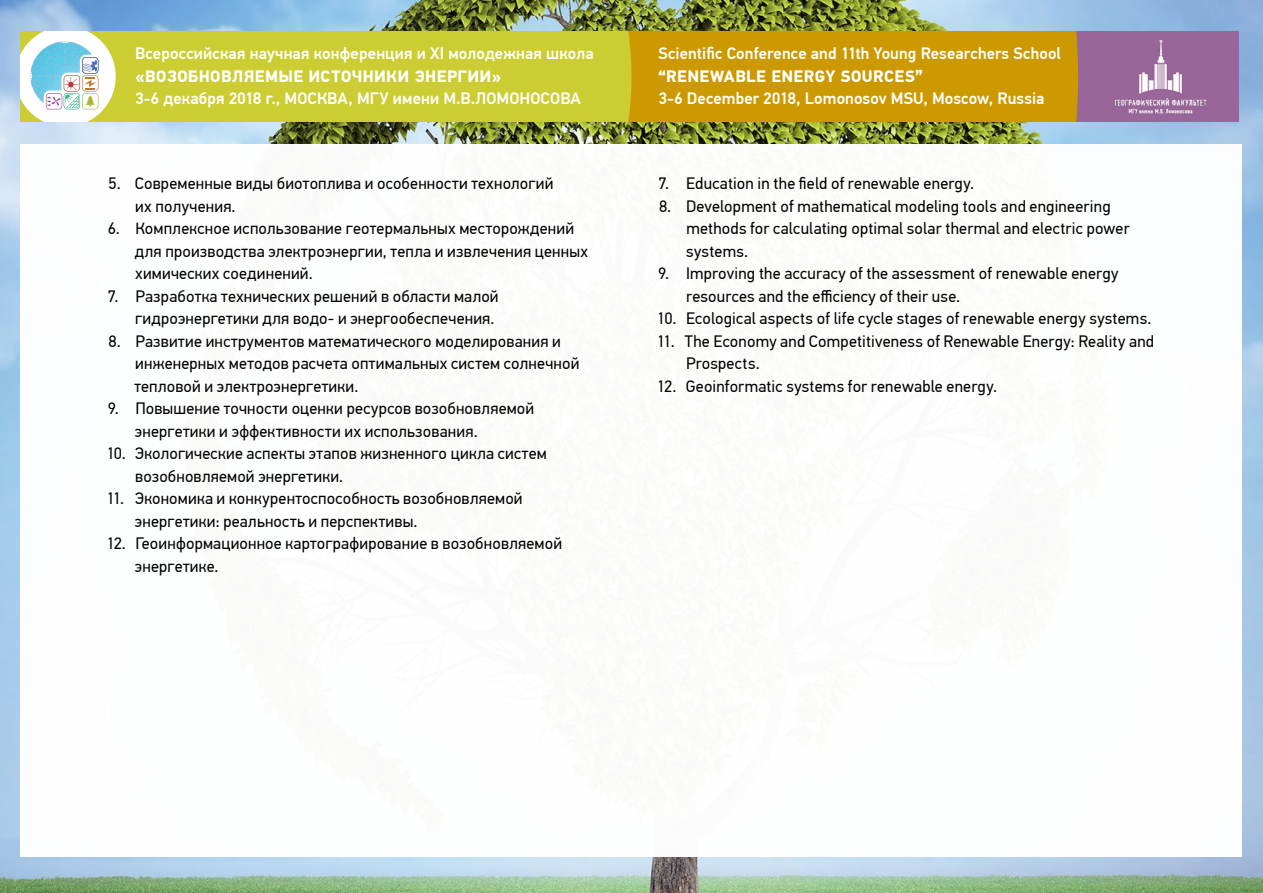
<style>
.page{position:relative;width:1263px;height:893px;background:#fff}
.page>*{position:absolute;margin:0;border:0;box-sizing:border-box;transform-origin:0 0}
.t1{font:16.5px/22.5px "PF Din Text Pro";letter-spacing:.01em;color:#000}
.t2{font:500 16.5px "PF Din Text Pro";letter-spacing:.005em;color:#fff}
.t3{font:700 16.5px "PF Din Text Pro";letter-spacing:.025em;color:#fff}
</style>
<div class="page">
<img style="left:0;top:0;width:1263px;height:893px">
<div style="left:21px;top:32px;width:1218px;height:90px;background:#986699"></div>
<div style="left:631px;top:32px;width:447px;height:90px;background:#c90"></div>
<div style="left:116px;top:32px;width:515px;height:90px;background:#cccd33"></div>
<svg style="left:21px;top:32px;width:95px;height:90px"></svg>
<div style="left:21px;top:144px;width:1221px;height:713px;background:#fff"></div>
<img style="left:1114px;top:40px;width:93px;height:74px">
<p class="t2" style="left:135px;top:44px;width:460px">Всероссийская научная конференция и XI молодежная школа</p>
<p class="t3" style="left:135px;top:66px;width:368px">«ВОЗОБНОВЛЯЕМЫЕ ИСТОЧНИКИ ЭНЕРГИИ»</p>
<p class="t2" style="left:135px;top:89px;width:447px">3-6 декабря 2018 г., МОСКВА, МГУ имени М.В.ЛОМОНОСОВА</p>
<p class="t1" style="left:135px;top:172px;width:420px;text-indent:-27px">5. Современные виды биотоплива и особенности технологий их получения.</p>
<p class="t1" style="left:135px;top:217px;width:455px;text-indent:-27px">6. Комплексное использование геотермальных месторождений для производства электроэнергии, тепла и извлечения ценных химических соединений.</p>
<p class="t1" style="left:108px;top:285px;width:392px;text-align:right">7. Разработка технических решений в области малой гидроэнергетики для водо- и энергообеспечения.</p>
<p class="t1" style="left:134px;top:330px;width:446px;text-indent:-26px">8. Развитие инструментов математического моделирования и инженерных методов расчета оптимальных систем солнечной тепловой и электроэнергетики.</p>
<p class="t1" style="left:135px;top:397px;width:401px;text-indent:-27px">9. Повышение точности оценки ресурсов возобновляемой энергетики и эффективности их использования.</p>
<p class="t1" style="left:135px;top:442px;width:413px;text-indent:-29px">10. Экологические аспекты этапов жизненного цикла систем возобновляемой энергетики.</p>
<p class="t1" style="left:135px;top:487px;width:389px;text-indent:-28px">11. Экономика и конкурентоспособность возобновляемой энергетики: реальность и перспективы.</p>
<p class="t1" style="left:135px;top:532px;width:429px;text-indent:-28px">12. Геоинформационное картографирование в возобновляемой энергетике.</p>
<p class="t2" style="left:658px;top:44px;width:404px">Scientific Conference and 11th Young Researchers School</p>
<p class="t3" style="left:658px;top:66px;width:266px">“RENEWABLE ENERGY SOURCES”</p>
<p class="t2" style="left:658px;top:89px;width:387px">3-6 December 2018, Lomonosov MSU, Moscow, Russia</p>
<p class="t1" style="left:658px;top:172px;width:317px">7. Education in the field of renewable energy.</p>
<p class="t1" style="left:686px;top:195px;width:445px;text-indent:-27px">8. Development of mathematical modeling tools and engineering methods for calculating optimal solar thermal and electric power systems.</p>
<p class="t1" style="left:686px;top:262px;width:434px;text-indent:-28px">9. Improving the accuracy of the assessment of renewable energy resources and the efficiency of their use.</p>
<p class="t1" style="left:657px;top:307px;width:496px">10. Ecological aspects of life cycle stages of renewable energy systems.</p>
<p class="t1" style="left:686px;top:330px;width:470px;text-indent:-29px">11. The Economy and Competitiveness of Renewable Energy: Reality and<br>Prospects.</p>
<p class="t1" style="left:657px;top:375px;width:341px">12. Geoinformatic systems for renewable energy.</p>
</div>
